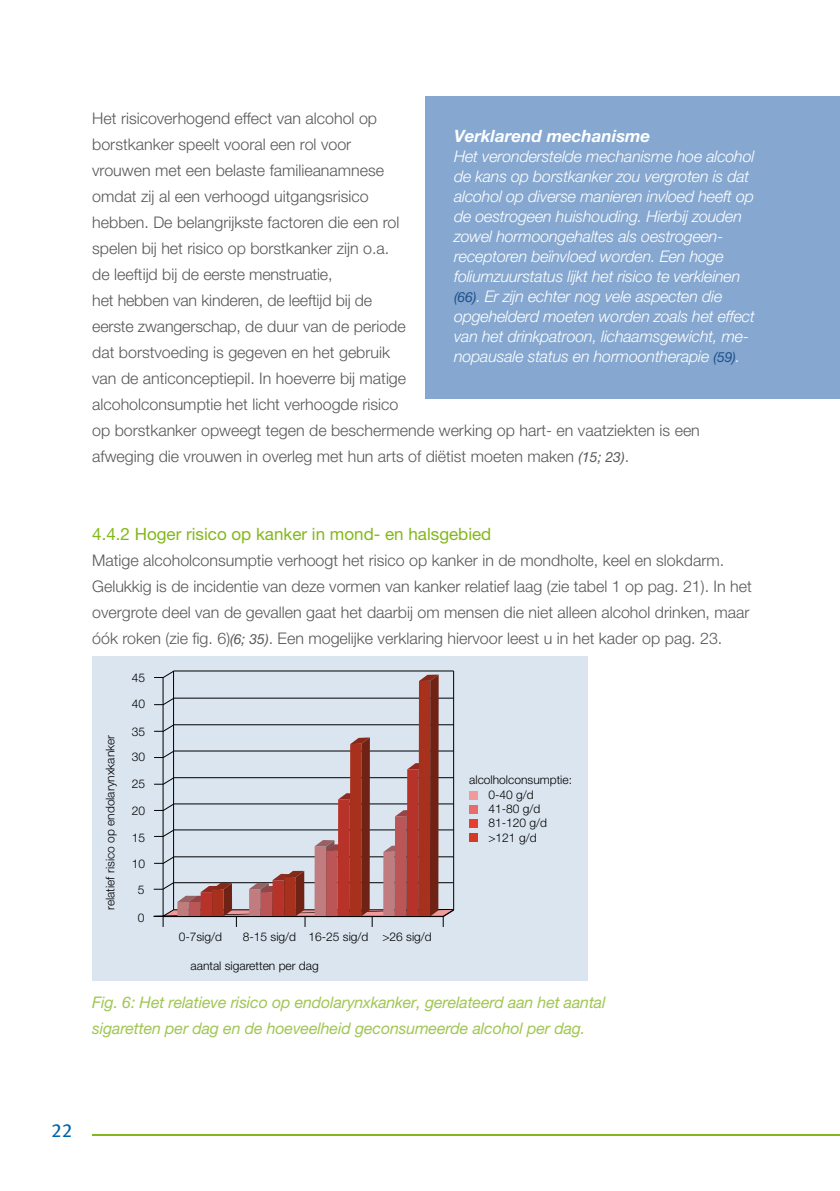
<style>
.page{position:relative;width:840px;height:1191px;background:#fff}
.page>*{position:absolute;margin:0;border:0;box-sizing:border-box;transform-origin:0 0}
.t1{font:19px "Meta Book CELF";color:#0062a7}
.t2{font:17px "Helvetica Neue LT Pro";color:#83b81a}
.t3{font:italic 700 17px "Helvetica Neue LT Pro";color:#fff}
.t4{font:300 16px/26px "Helvetica Neue LT Pro";color:#58585a}
.t5{font:italic 300 16px/20px "Helvetica Neue LT Pro";letter-spacing:-.01em;color:#fff}
.t6{font:italic 16px/26px "Helvetica Neue LT Pro";letter-spacing:-.01em;color:#a1c653}
.t7{font:300 12px/14.4px "Helvetica Neue";color:#000}
.s1{font-weight:400;font-style:italic;font-size:14px}
.s2{font-weight:400;font-size:14px;color:#1f518c}
</style>
<div class="page">
<div style="left:425px;top:96px;width:414px;height:303px;background:#86a8d0"></div>
<div style="left:92px;top:656px;width:495px;height:325px;background:#dae5f0"></div>
<svg style="left:153px;top:670px;width:301px;height:257px"></svg>
<div style="left:469px;top:791px;width:8px;height:8px;background:#f19a9c"></div>
<div style="left:469px;top:805px;width:8px;height:8px;background:#eb6a6b"></div>
<div style="left:469px;top:819px;width:8px;height:8px;background:#e63e31"></div>
<div style="left:469px;top:833px;width:8px;height:8px;background:#d23c23"></div>
<hr style="left:92px;top:1134px;width:747px;height:1px;background:#83b81a">
<p class="t4" style="left:92px;top:105px;width:609px">Het risicoverhogend effect van alcohol op<br>borstkanker speelt vooral een rol voor<br>vrouwen met een belaste familieanamnese<br>omdat zij al een verhoogd uitgangsrisico<br>hebben. De belangrijkste factoren die een rol<br>spelen bij het risico op borstkanker zijn o.a.<br>de leeftijd bij de eerste menstruatie,<br>het hebben van kinderen, de leeftijd bij de<br>eerste zwangerschap, de duur van de periode<br>dat borstvoeding is gegeven en het gebruik<br>van de anticonceptiepil. In hoeverre bij matige<br>alcoholconsumptie het licht verhoogde risico<br>op borstkanker opweegt tegen de beschermende werking op hart- en vaatziekten is een afweging die vrouwen in overleg met hun arts of diëtist moeten maken <span class="s1">(15; 23)</span>.</p>
<p class="t3" style="left:454px;top:125px;width:198px">Verklarend mechanisme</p>
<p class="t5" style="left:454px;top:146px;width:302px">Het veronderstelde mechanisme hoe alcohol de kans op borstkanker zou vergroten is dat alcohol op diverse manieren invloed heeft op de oestrogeen huishouding. Hierbij zouden zowel hormoongehaltes als oestrogeen&shy;receptoren beïnvloed worden. Een hoge foliumzuurstatus lijkt het risico te verkleinen <span class="s2">(66)</span>. Er zijn echter nog vele aspecten die opgehelderd moeten worden zoals het effect van het drinkpatroon, lichaamsgewicht, me&shy;nopausale status en hormoontherapie <span class="s2">(59)</span>.</p>
<p class="t2" style="left:92px;top:524px;width:400px">4.4.2 Hoger risico op kanker in mond- en halsgebied</p>
<p class="t4" style="left:92px;top:547px;width:660px">Matige alcoholconsumptie verhoogt het risico op kanker in de mondholte, keel en slokdarm.<br>Gelukkig is de incidentie van deze vormen van kanker relatief laag (zie tabel 1 op pag. 21). In het overgrote deel van de gevallen gaat het daarbij om mensen die niet alleen alcohol drinken, maar óók roken (zie fig. 6)<span class="s1">(6; 35)</span>. Een mogelijke verklaring hiervoor leest u in het kader op pag. 23.</p>
<p class="t7" style="left:132px;top:670px;width:15px">45</p>
<p class="t7" style="left:103px;top:909px;width:176px;rotate:-90deg">relatief risico op endolarynxkanker</p>
<p class="t7" style="left:132px;top:696px;width:15px">40</p>
<p class="t7" style="left:132px;top:724px;width:15px">35</p>
<p class="t7" style="left:132px;top:749px;width:15px">30</p>
<p class="t7" style="left:132px;top:776px;width:15px">25</p>
<p class="t7" style="left:132px;top:803px;width:15px">20</p>
<p class="t7" style="left:132px;top:830px;width:15px">15</p>
<p class="t7" style="left:132px;top:856px;width:15px">10</p>
<p class="t7" style="left:138px;top:882px;width:8px">5</p>
<p class="t7" style="left:138px;top:910px;width:8px">0</p>
<p class="t7" style="left:178px;top:929px;width:45px">0-7sig/d</p>
<p class="t7" style="left:243px;top:929px;width:190px">8-15 sig/d 16-25 sig/d &gt;26 sig/d</p>
<p class="t7" style="left:190px;top:958px;width:130px">aantal sigaretten per dag</p>
<p class="t7" style="left:488px;top:772px;width:85px;text-indent:-19px">alcolholconsumptie:<br>0-40 g/d<br>41-80 g/d<br>81-120 g/d &gt;121 g/d</p>
<p class="t6" style="left:92px;top:989px;width:514px">Fig. 6: Het relatieve risico op endolarynxkanker, gerelateerd aan het aantal sigaretten per dag en de hoeveelheid geconsumeerde alcohol per dag.</p>
<p class="t1" style="left:51px;top:1118px;width:23px">22</p>
</div>
